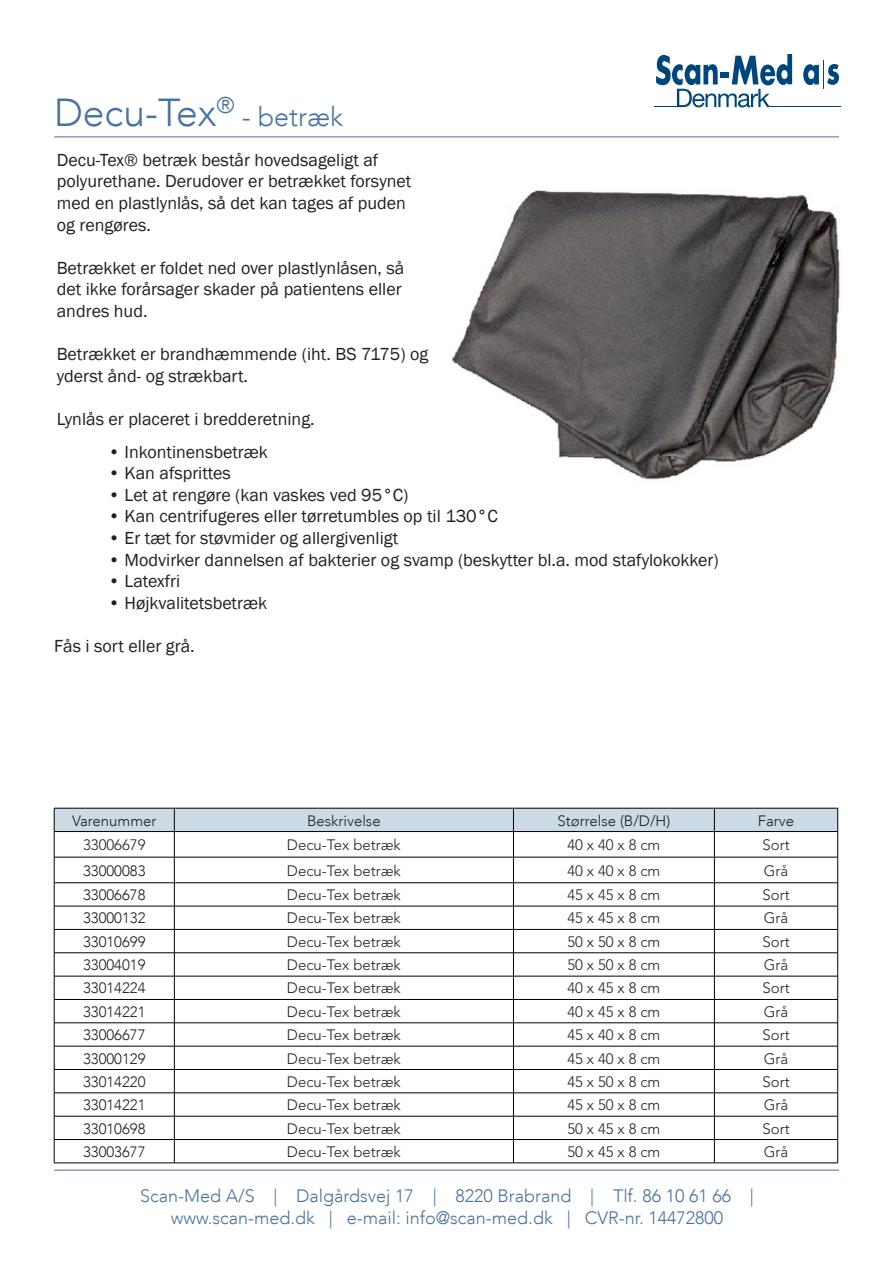
<style>
.page{position:relative;width:893px;height:1263px;background:#fff}
.page>*{position:absolute;margin:0;border:0;box-sizing:border-box;transform-origin:0 0}
.t1{font:300 39px "Avenir LT";color:#4872a3}
.t2{font:300 27px "Avenir LT";color:#4872a3}
.t3{font:18px/21.6px "Franklin Gothic";color:#231f20}
.t4{font:300 18px/21.6px "Avenir LT";color:#4872a3;text-align:center}
.Sund__avis_-_tabel_t{font:300 15px "Avenir LT Std";color:#231f20}
.Sund__avis_-_tabel_t-2{font:300 15px "Avenir LT";color:#231f20}
</style>
<div class="page">
<svg style="left:803px;top:61px;width:36px;height:28px"></svg>
<hr style="left:769px;top:107px;width:72px;height:1px;background:#00467e">
<svg style="left:654px;top:54px;width:138px;height:54px"></svg>
<hr style="left:54px;top:136px;width:785px;height:2px;background:#253f8e">
<hr style="left:54px;top:1169px;width:785px;height:2px;background:#253f8e">
<img style="left:452px;top:190px;width:388px;height:290px">
<svg style="left:54px;top:808px;width:784px;height:355px"></svg>
<p class="t1" style="left:54px;top:90px;width:182px">Decu-Tex<sup>®</sup></p>
<p class="t2" style="left:242px;top:101px;width:103px">- betræk</p>
<p class="t3" style="left:57px;top:149px;width:323px">Decu-Tex® betræk består hovedsageligt af</p>
<p class="t3" style="left:57px;top:171px;width:356px">polyurethane. Derudover er betrækket forsynet med en plastlynlås, så det kan tages af puden</p>
<p class="t3" style="left:57px;top:214px;width:96px">og rengøres.</p>
<p class="t3" style="left:57px;top:257px;width:349px">Betrækket er foldet ned over plastlynlåsen, så</p>
<p class="t3" style="left:57px;top:279px;width:346px">det ikke forårsager skader på patientens eller</p>
<p class="t3" style="left:57px;top:300px;width:92px">andres hud.</p>
<p class="t3" style="left:57px;top:344px;width:373px">Betrækket er brandhæmmende (iht. BS 7175) og yderst ånd- og strækbart.</p>
<p class="t3" style="left:57px;top:408px;width:259px">Lynlås er placeret i bredderetning.</p>
<p class="t3" style="left:108px;top:441px;width:161px">• Inkontinensbetræk</p>
<p class="t3" style="left:108px;top:463px;width:124px">• Kan afsprittes</p>
<p class="t3" style="left:108px;top:484px;width:302px">• Let at rengøre (kan vaskes ved 95°C)</p>
<p class="t3" style="left:108px;top:506px;width:391px">• Kan centrifugeres eller tørretumbles op til 130°C</p>
<p class="t3" style="left:108px;top:528px;width:292px">• Er tæt for støvmider og allergivenligt</p>
<p class="t3" style="left:108px;top:549px;width:612px">• Modvirker dannelsen af bakterier og svamp (beskytter bl.a. mod stafylokokker)</p>
<p class="t3" style="left:108px;top:571px;width:74px">• Latexfri</p>
<p class="t3" style="left:108px;top:592px;width:161px">• Højkvalitetsbetræk</p>
<p class="t3" style="left:54px;top:636px;width:142px">Fås i sort eller grå.</p>
<p class="Sund__avis_-_tabel_t-2" style="left:72px;top:811px;width:86px">Varenummer</p>
<p class="Sund__avis_-_tabel_t-2" style="left:307px;top:811px;width:75px">Beskrivelse</p>
<p class="Sund__avis_-_tabel_t-2" style="left:557px;top:811px;width:114px">Størrelse (B/D/H)</p>
<p class="Sund__avis_-_tabel_t-2" style="left:758px;top:811px;width:38px">Farve</p>
<p class="Sund__avis_-_tabel_t" style="left:83px;top:836px;width:64px">33006679</p>
<p class="Sund__avis_-_tabel_t" style="left:287px;top:836px;width:115px">Decu-Tex betræk</p>
<p class="Sund__avis_-_tabel_t" style="left:567px;top:836px;width:94px">40 x 40 x 8 cm</p>
<p class="Sund__avis_-_tabel_t" style="left:762px;top:836px;width:29px">Sort</p>
<p class="Sund__avis_-_tabel_t-2" style="left:83px;top:862px;width:64px">33000083</p>
<p class="Sund__avis_-_tabel_t" style="left:287px;top:862px;width:115px">Decu-Tex betræk</p>
<p class="Sund__avis_-_tabel_t" style="left:567px;top:862px;width:94px">40 x 40 x 8 cm</p>
<p class="Sund__avis_-_tabel_t" style="left:764px;top:862px;width:26px">Grå</p>
<p class="Sund__avis_-_tabel_t-2" style="left:83px;top:886px;width:64px">33006678</p>
<p class="Sund__avis_-_tabel_t" style="left:287px;top:886px;width:115px">Decu-Tex betræk</p>
<p class="Sund__avis_-_tabel_t" style="left:567px;top:886px;width:94px">45 x 45 x 8 cm</p>
<p class="Sund__avis_-_tabel_t" style="left:762px;top:886px;width:29px">Sort</p>
<p class="Sund__avis_-_tabel_t-2" style="left:83px;top:909px;width:64px">33000132</p>
<p class="Sund__avis_-_tabel_t" style="left:287px;top:909px;width:115px">Decu-Tex betræk</p>
<p class="Sund__avis_-_tabel_t" style="left:567px;top:909px;width:94px">45 x 45 x 8 cm</p>
<p class="Sund__avis_-_tabel_t" style="left:764px;top:909px;width:26px">Grå</p>
<p class="Sund__avis_-_tabel_t-2" style="left:83px;top:933px;width:64px">33010699</p>
<p class="Sund__avis_-_tabel_t" style="left:287px;top:933px;width:115px">Decu-Tex betræk</p>
<p class="Sund__avis_-_tabel_t" style="left:567px;top:933px;width:94px">50 x 50 x 8 cm</p>
<p class="Sund__avis_-_tabel_t" style="left:762px;top:933px;width:29px">Sort</p>
<p class="Sund__avis_-_tabel_t-2" style="left:83px;top:956px;width:64px">33004019</p>
<p class="Sund__avis_-_tabel_t" style="left:287px;top:956px;width:115px">Decu-Tex betræk</p>
<p class="Sund__avis_-_tabel_t" style="left:567px;top:956px;width:94px">50 x 50 x 8 cm</p>
<p class="Sund__avis_-_tabel_t" style="left:764px;top:956px;width:26px">Grå</p>
<p class="Sund__avis_-_tabel_t-2" style="left:83px;top:979px;width:64px">33014224</p>
<p class="Sund__avis_-_tabel_t" style="left:287px;top:979px;width:115px">Decu-Tex betræk</p>
<p class="Sund__avis_-_tabel_t" style="left:567px;top:979px;width:94px">40 x 45 x 8 cm</p>
<p class="Sund__avis_-_tabel_t" style="left:762px;top:979px;width:29px">Sort</p>
<p class="Sund__avis_-_tabel_t-2" style="left:83px;top:1003px;width:64px">33014221</p>
<p class="Sund__avis_-_tabel_t" style="left:287px;top:1003px;width:115px">Decu-Tex betræk</p>
<p class="Sund__avis_-_tabel_t" style="left:567px;top:1003px;width:94px">40 x 45 x 8 cm</p>
<p class="Sund__avis_-_tabel_t" style="left:764px;top:1003px;width:26px">Grå</p>
<p class="Sund__avis_-_tabel_t-2" style="left:83px;top:1026px;width:64px">33006677</p>
<p class="Sund__avis_-_tabel_t" style="left:287px;top:1026px;width:115px">Decu-Tex betræk</p>
<p class="Sund__avis_-_tabel_t" style="left:567px;top:1026px;width:94px">45 x 40 x 8 cm</p>
<p class="Sund__avis_-_tabel_t" style="left:762px;top:1026px;width:29px">Sort</p>
<p class="Sund__avis_-_tabel_t-2" style="left:83px;top:1049px;width:64px">33000129</p>
<p class="Sund__avis_-_tabel_t" style="left:287px;top:1049px;width:115px">Decu-Tex betræk</p>
<p class="Sund__avis_-_tabel_t" style="left:567px;top:1049px;width:94px">45 x 40 x 8 cm</p>
<p class="Sund__avis_-_tabel_t" style="left:764px;top:1049px;width:26px">Grå</p>
<p class="Sund__avis_-_tabel_t-2" style="left:83px;top:1073px;width:64px">33014220</p>
<p class="Sund__avis_-_tabel_t" style="left:287px;top:1073px;width:115px">Decu-Tex betræk</p>
<p class="Sund__avis_-_tabel_t" style="left:567px;top:1073px;width:94px">45 x 50 x 8 cm</p>
<p class="Sund__avis_-_tabel_t" style="left:762px;top:1073px;width:29px">Sort</p>
<p class="Sund__avis_-_tabel_t-2" style="left:83px;top:1096px;width:64px">33014221</p>
<p class="Sund__avis_-_tabel_t" style="left:287px;top:1096px;width:115px">Decu-Tex betræk</p>
<p class="Sund__avis_-_tabel_t" style="left:567px;top:1096px;width:94px">45 x 50 x 8 cm</p>
<p class="Sund__avis_-_tabel_t" style="left:764px;top:1096px;width:26px">Grå</p>
<p class="Sund__avis_-_tabel_t-2" style="left:83px;top:1119px;width:64px">33010698</p>
<p class="Sund__avis_-_tabel_t" style="left:287px;top:1119px;width:115px">Decu-Tex betræk</p>
<p class="Sund__avis_-_tabel_t" style="left:567px;top:1119px;width:94px">50 x 45 x 8 cm</p>
<p class="Sund__avis_-_tabel_t" style="left:762px;top:1119px;width:29px">Sort</p>
<p class="Sund__avis_-_tabel_t-2" style="left:83px;top:1143px;width:64px">33003677</p>
<p class="Sund__avis_-_tabel_t" style="left:287px;top:1143px;width:115px">Decu-Tex betræk</p>
<p class="Sund__avis_-_tabel_t" style="left:567px;top:1143px;width:94px">50 x 45 x 8 cm</p>
<p class="Sund__avis_-_tabel_t" style="left:764px;top:1143px;width:26px">Grå</p>
<p class="t4" style="left:140px;top:1185px;width:615px">Scan-Med A/S | Dalgårdsvej 17 | 8220 Brabrand | Tlf. 86 10 61 66 | www.scan-med.dk | e-mail: info@scan-med.dk | CVR-nr. 14472800</p>
</div>
